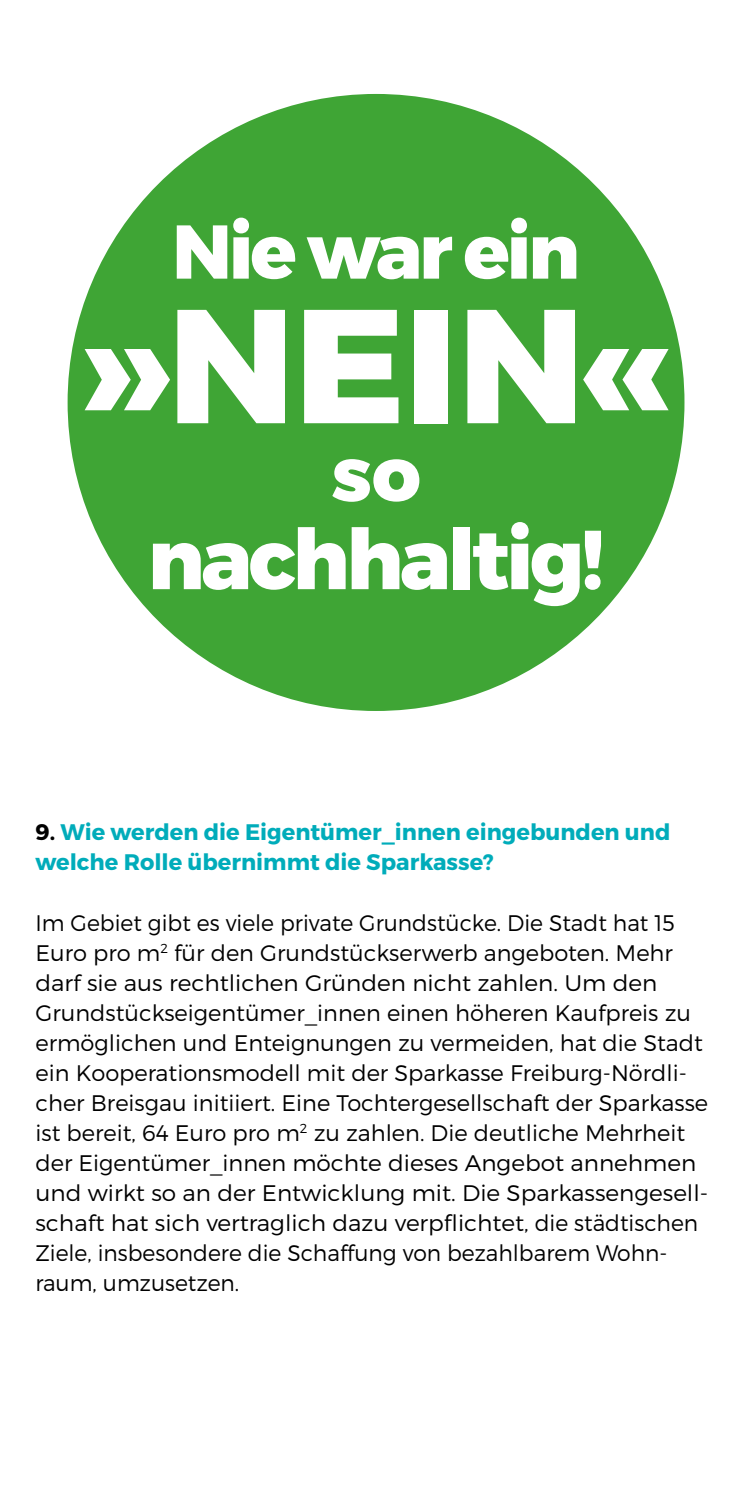
<style>
.page{position:relative;width:745px;height:1489px;background:#fff}
.page>*{position:absolute;margin:0;border:0;box-sizing:border-box;transform-origin:0 0}
.t1{font:800 161.75px "Montserrat";color:#fff}
.t2{font:800 83.5px "Montserrat";letter-spacing:-.04em;color:#fff}
.t3{font:800 76px "Montserrat";letter-spacing:-.04em;color:#fff}
.t4{font:300 22.5px/30px "Montserrat";color:#000}
.t5{font:700 22.5px/30px "Montserrat";color:#00acba}
.s1{color:#000}
</style>
<div class="page">
<div style="left:68px;top:94px;width:616px;height:617px;background:#3fa535;border-radius:50%"></div>
<p class="t3" style="left:172px;top:204px;width:409px">Nie war ein</p>
<p class="t1" style="left:82px;top:265px;width:588px">»NEIN«</p>
<p class="t3" style="left:331px;top:427px;width:91px">so</p>
<p class="t2" style="left:148px;top:507px;width:457px">nachhaltig!</p>
<h2 class="t5" style="left:35px;top:817px;width:636px"><span class="s1">9.</span> Wie werden die Eigentümer_innen eingebunden und welche Rolle übernimmt die Sparkasse?</h2>
<p class="t4" style="left:35px;top:907px;width:674px">Im Gebiet gibt es viele private Grundstücke. Die Stadt hat 15<br>Euro pro m<sup>2</sup> für den Grundstückserwerb angeboten. Mehr darf sie aus rechtlichen Gründen nicht zahlen. Um den Grundstückseigentümer_innen einen höheren Kaufpreis zu ermöglichen und Enteignungen zu vermeiden, hat die Stadt ein Kooperationsmodell mit der Sparkasse Freiburg-Nördli&shy;cher Breisgau initiiert. Eine Tochtergesellschaft der Sparkasse ist bereit, 64 Euro pro m<sup>2</sup> zu zahlen. Die deutliche Mehrheit der Eigentümer_innen möchte dieses Angebot annehmen und wirkt so an der Entwicklung mit. Die Sparkassengesell&shy;schaft hat sich vertraglich dazu verpflichtet, die städtischen Ziele, insbesondere die Schaffung von bezahlbarem Wohn&shy;raum, umzusetzen.</p>
</div>
